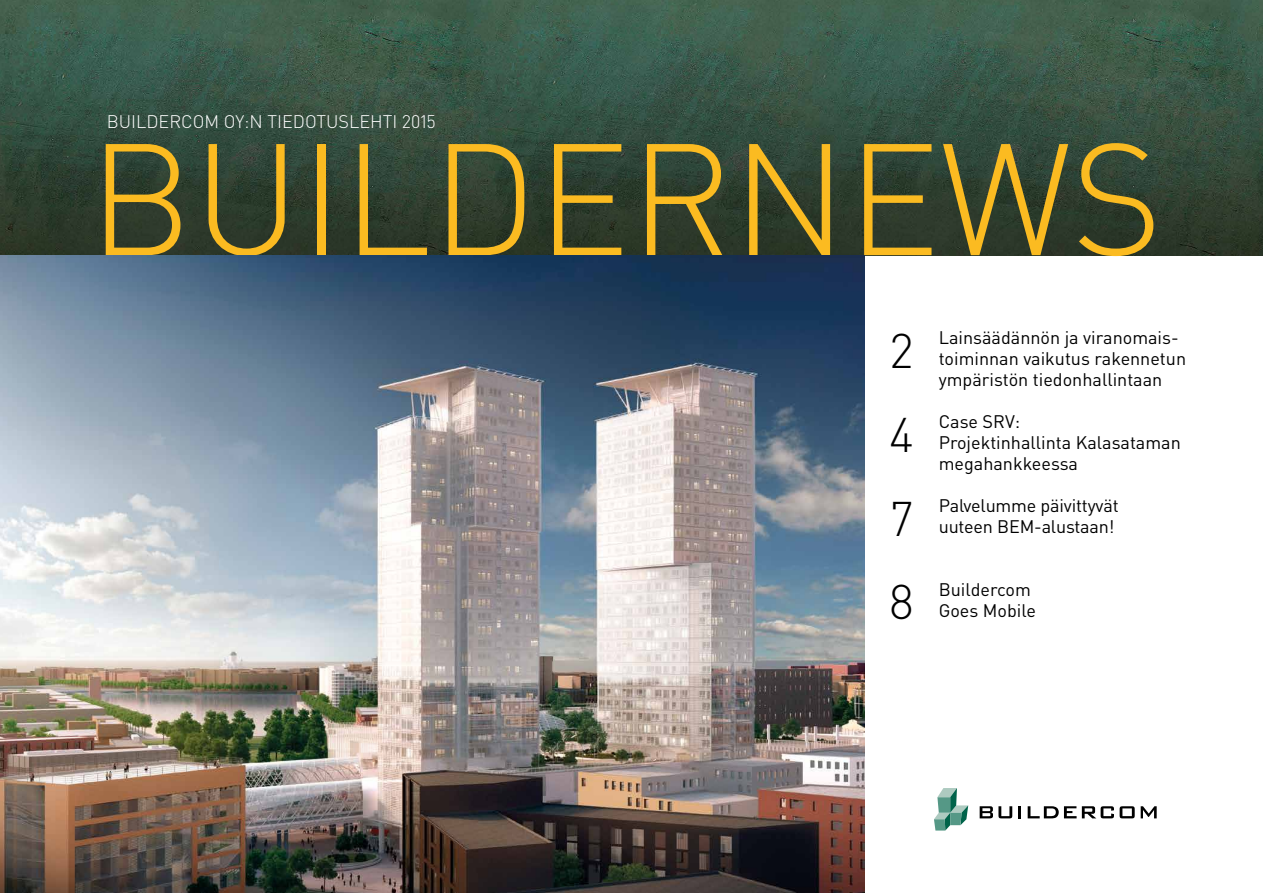
<style>
.page{position:relative;width:1263px;height:893px;background:#fff}
.page>*{position:absolute;margin:0;border:0;box-sizing:border-box;transform-origin:0 0}
.t1{font:300 156px "DIN";color:#fbbb21}
.t2{font:300 48px/83.7px "DIN";color:#000;text-align:justify}
.t3{font:18px/21px "DIN";color:#000}
.t4{font:300 18px "DIN";color:#fff}
</style>
<div class="page">
<img style="left:0;top:0;width:1263px;height:255px">
<img style="left:0;top:255px;width:864px;height:638px">
<svg style="left:934px;top:788px;width:34px;height:42px"></svg>
<svg style="left:980px;top:806px;width:32px;height:12px"></svg>
<svg style="left:1018px;top:806px;width:3px;height:12px"></svg>
<svg style="left:1028px;top:806px;width:48px;height:12px"></svg>
<svg style="left:1082px;top:806px;width:53px;height:12px"></svg>
<svg style="left:1141px;top:806px;width:16px;height:12px"></svg>
<p class="t4" style="left:107px;top:111px;width:330px">BUILDERCOM OY:N TIEDOTUSLEHTI 2015</p>
<h1 class="t1" style="left:89px;top:103px;width:1075px">BUILDERNEWS</h1>
<h2 class="t2" style="left:889px;top:309px;width:26px">2<br>4<br>7<br>8</h2>
<p class="t3" style="left:939px;top:327px;width:249px">Lainsäädännön ja viranomais&shy;toiminnan vaikutus rakennetun ympäristön tiedonhallintaan</p>
<p class="t3" style="left:939px;top:411px;width:244px">Case SRV:<br>Projektinhallinta Kalasataman megahankkeessa</p>
<p class="t3" style="left:939px;top:495px;width:181px">Palvelumme päivittyvät uuteen BEM-alustaan!</p>
<p class="t3" style="left:939px;top:579px;width:99px">Buildercom<br>Goes Mobile</p>
</div>
